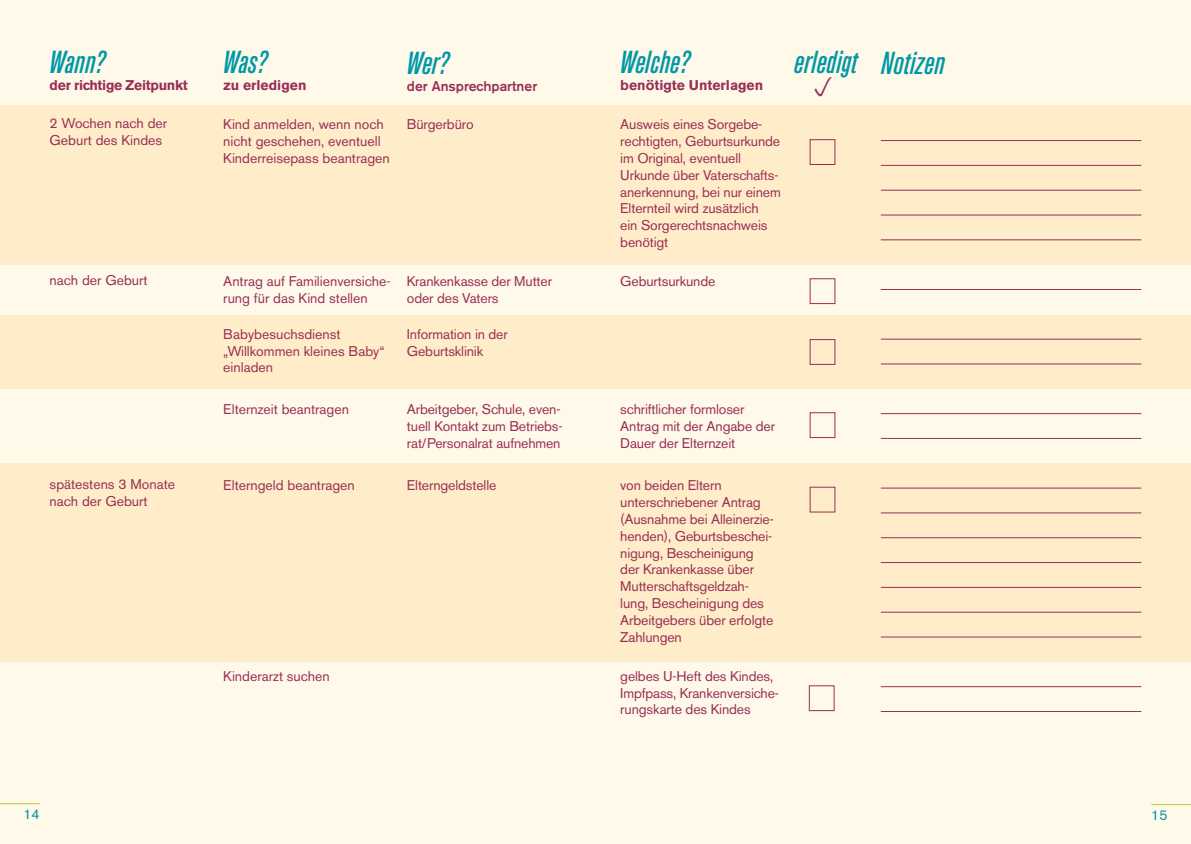
<style>
.page{position:relative;width:1191px;height:844px;background:#fff}
.page>*{position:absolute;margin:0;border:0;box-sizing:border-box;transform-origin:0 0}
.t1{font:italic 500 31.5px "Akzidenz Grotesk Condensed BQ";color:#0098a7}
.t2{font:14px/16.8px "Akzidenz Grotesk BE";letter-spacing:-.01em;color:#983056}
.t3{font:700 14px "Akzidenz Grotesk BE";color:#983056}
.t4{font:700 14px "Akzidenz Grotesk BE";letter-spacing:-.02em;color:#983056}
.t5{font:500 14px "Akzidenz Grotesk BE";color:#983056}
.t6{font:14px "Akzidenz Grotesk BE";color:#0098a7}
</style>
<div class="page">
<div style="left:0;top:0;width:1191px;height:843px;background:#fff9e9"></div>
<hr style="left:0;top:803px;width:40px;height:1px;background:#c1c635">
<div style="left:0;top:105px;width:1191px;height:159px;background:#ffecc8"></div>
<div style="left:0;top:315px;width:1191px;height:73px;background:#ffecc8"></div>
<div style="left:0;top:463px;width:1191px;height:198px;background:#ffecc8"></div>
<hr style="left:1151px;top:803px;width:40px;height:1px;background:#c1c635">
<hr style="left:881px;top:140px;width:260px;height:1px;background:#983056">
<hr style="left:881px;top:165px;width:260px;height:1px;background:#983056">
<hr style="left:881px;top:190px;width:260px;height:1px;background:#983056">
<hr style="left:881px;top:214px;width:260px;height:1px;background:#983056">
<hr style="left:881px;top:239px;width:260px;height:1px;background:#983056">
<hr style="left:881px;top:289px;width:260px;height:1px;background:#983056">
<hr style="left:881px;top:338px;width:260px;height:1px;background:#983056">
<hr style="left:881px;top:363px;width:260px;height:1px;background:#983056">
<hr style="left:881px;top:413px;width:260px;height:1px;background:#983056">
<hr style="left:881px;top:438px;width:260px;height:1px;background:#983056">
<hr style="left:881px;top:487px;width:260px;height:1px;background:#983056">
<hr style="left:881px;top:512px;width:260px;height:1px;background:#983056">
<hr style="left:881px;top:537px;width:260px;height:1px;background:#983056">
<hr style="left:881px;top:562px;width:260px;height:1px;background:#983056">
<hr style="left:881px;top:586px;width:260px;height:1px;background:#983056">
<hr style="left:881px;top:611px;width:260px;height:1px;background:#983056">
<hr style="left:881px;top:636px;width:260px;height:1px;background:#983056">
<hr style="left:881px;top:686px;width:260px;height:1px;background:#983056">
<hr style="left:881px;top:710px;width:260px;height:1px;background:#983056">
<div style="left:809px;top:139px;width:26px;height:26px;border:1px solid #983056"></div>
<div style="left:809px;top:278px;width:26px;height:26px;border:1px solid #983056"></div>
<div style="left:809px;top:339px;width:26px;height:26px;border:1px solid #983056"></div>
<div style="left:809px;top:412px;width:26px;height:26px;border:1px solid #983056"></div>
<div style="left:809px;top:685px;width:25px;height:25px;border:1px solid #983056"></div>
<h1 class="t1" style="left:50px;top:44px;width:58px">Wann?</h1>
<p class="t4" style="left:50px;top:77px;width:140px">der richtige Zeitpunkt</p>
<p class="t2" style="left:50px;top:115px;width:119px">2 Wochen nach der<br>Geburt des Kindes</p>
<h1 class="t1" style="left:223px;top:44px;width:46px">Was?</h1>
<p class="t3" style="left:223px;top:77px;width:85px">zu erledigen</p>
<p class="t2" style="left:223px;top:116px;width:168px">Kind anmelden, wenn noch nicht geschehen, eventuell<br>Kinderreisepass beantragen</p>
<h1 class="t1" style="left:407px;top:45px;width:44px">Wer?</h1>
<p class="t5" style="left:407px;top:77px;width:132px">der Ansprechpartner</p>
<p class="t2" style="left:407px;top:116px;width:68px">Bürgerbüro</p>
<p class="t2" style="left:50px;top:272px;width:100px">nach der Geburt</p>
<p class="t2" style="left:50px;top:476px;width:127px">spätestens 3 Monate nach der Geburt</p>
<p class="t2" style="left:223px;top:273px;width:169px">Antrag auf Familienversiche&shy;rung für das Kind stellen</p>
<p class="t2" style="left:407px;top:273px;width:147px">Krankenkasse der Mutter oder des Vaters</p>
<p class="t2" style="left:223px;top:325px;width:163px">Babybesuchsdienst „Willkommen kleines Baby“ einladen</p>
<p class="t2" style="left:407px;top:325px;width:102px">Information in der<br>Geburtsklinik</p>
<p class="t2" style="left:223px;top:400px;width:127px">Elternzeit beantragen</p>
<p class="t2" style="left:407px;top:400px;width:157px">Arbeitgeber, Schule, even&shy;tuell Kontakt zum Betriebs&shy;rat/Personalrat aufnehmen</p>
<p class="t2" style="left:223px;top:477px;width:133px">Elterngeld beantragen</p>
<p class="t2" style="left:407px;top:477px;width:91px">Elterngeldstelle</p>
<p class="t6" style="left:23px;top:805px;width:18px">14</p>
<p class="t2" style="left:223px;top:667px;width:108px">Kinderarzt suchen</p>
<h1 class="t1" style="left:620px;top:44px;width:71px">Welche?</h1>
<p class="t3" style="left:620px;top:77px;width:144px">benötigte Unterlagen</p>
<p class="t2" style="left:620px;top:116px;width:162px">Ausweis eines Sorgebe&shy;rechtigten, Geburtsurkunde im Original, eventuell<br>Urkunde über Vaterschafts&shy;anerkennung, bei nur einem<br>Elternteil wird zusätzlich<br>ein Sorgerechtsnachweis benötigt</p>
<p class="t2" style="left:620px;top:273px;width:97px">Geburtsurkunde</p>
<h1 class="t1" style="left:794px;top:44px;width:152px">erledigt Notizen</h1>
<p class="t2" style="left:620px;top:400px;width:156px">schriftlicher formloser<br>Antrag mit der Angabe der<br>Dauer der Elternzeit</p>
<p class="t2" style="left:620px;top:477px;width:155px">von beiden Eltern unterschriebener Antrag (Ausnahme bei Alleinerzie&shy;henden), Geburtsbeschei&shy;nigung, Bescheinigung der Krankenkasse über<br>Mutterschaftsgeldzah&shy;lung, Bescheinigung des<br>Arbeitgebers über erfolgte<br>Zahlungen</p>
<p class="t2" style="left:620px;top:667px;width:160px">gelbes U-Heft des Kindes,<br>Impfpass, Krankenversiche&shy;rungskarte des Kindes</p>
<p class="t6" style="left:1151px;top:806px;width:18px">15</p>
</div>
